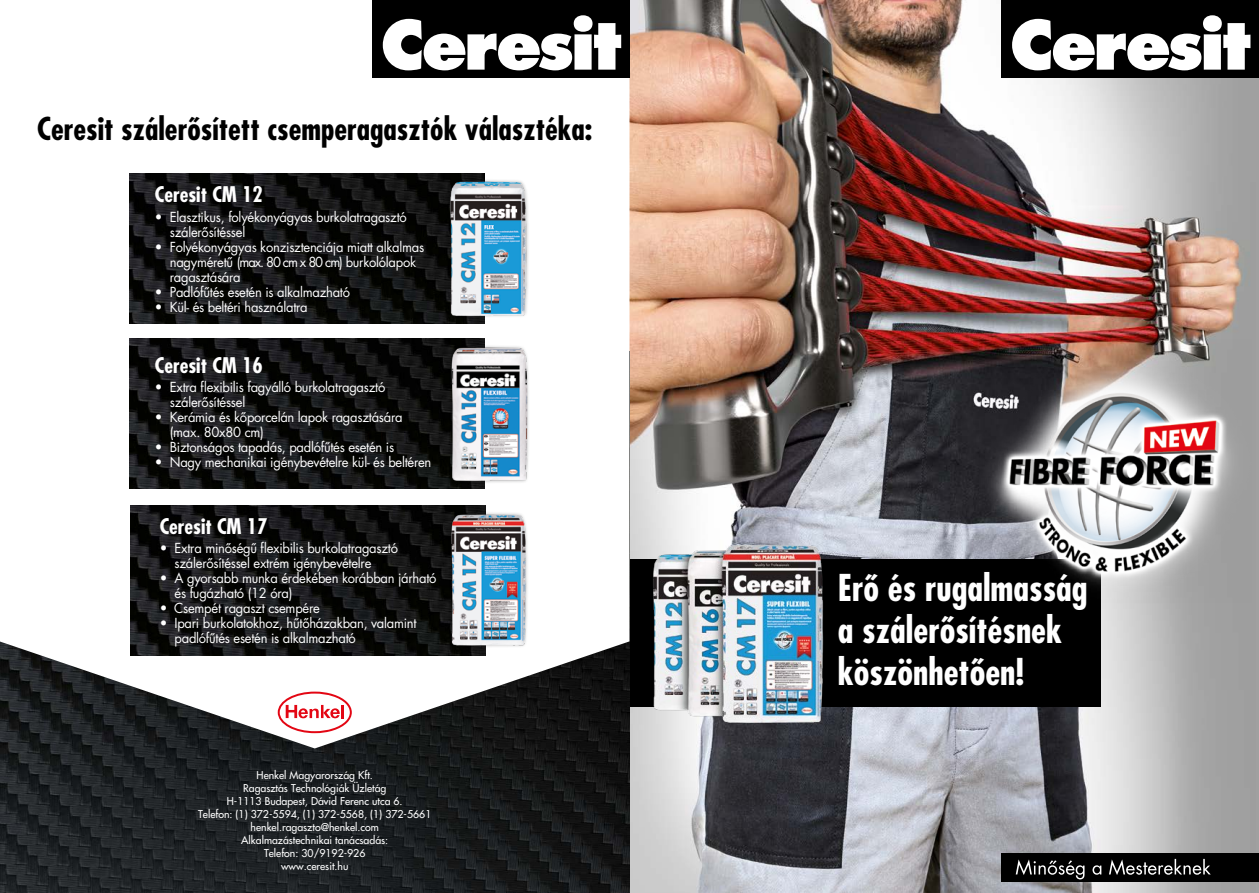
<style>
.page{position:relative;width:1259px;height:893px;background:#fff}
.page>*{position:absolute;margin:0;border:0;box-sizing:border-box;transform-origin:0 0}
.t1{font:700 36px/42px "Futura H Condensed";color:#fff}
.t2{font:700 30.75px "Futura H Condensed";color:#000}
.t3{font:700 21px "Futura H Condensed";color:#fff}
.t4{font:13.5px/15px "Futura H Book";letter-spacing:-.02em;color:#fff;scale:.96 1}
.t5{font:13.5px/15px "Futura Std";letter-spacing:-.02em;color:#fff;scale:.96 1}
.t6{font:10.5px/13px "Futura H Plain";color:#fff;text-align:center}
.s1{font-family:"Futura Std"}
</style>
<div class="page">
<img style="left:629px;top:0;width:630px;height:893px">
<div style="left:1001px;top:0;width:258px;height:78px;background:#000"></div>
<div style="left:629px;top:559px;width:471px;height:148px;background:#000"></div>
<img style="left:0;top:748px;width:629px;height:145px">
<svg style="left:0;top:488px;width:629px;height:260px"></svg>
<svg style="left:1012px;top:15px;width:238px;height:55px"></svg>
<div style="left:372px;top:0;width:257px;height:78px;background:#000"></div>
<svg style="left:383px;top:15px;width:238px;height:55px"></svg>
<img style="left:648px;top:540px;width:179px;height:186px">
<img style="left:975px;top:340px;width:276px;height:262px">
<img style="left:129px;top:338px;width:356px;height:150px">
<div style="left:448px;top:344px;width:82px;height:140px;background:#000;opacity:.26"></div>
<img style="left:449px;top:344px;width:80px;height:138px">
<img style="left:130px;top:506px;width:355px;height:150px">
<img style="left:448px;top:511px;width:83px;height:140px">
<img style="left:129px;top:173px;width:356px;height:151px">
<img style="left:447px;top:178px;width:81px;height:142px">
<svg style="left:278px;top:692px;width:74px;height:41px"></svg>
<div style="left:1001px;top:853px;width:258px;height:29px;background:#000"></div>
<svg style="left:1015px;top:859px;width:69px;height:20px"></svg>
<svg style="left:1092px;top:865px;width:9px;height:10px"></svg>
<svg style="left:1109px;top:859px;width:101px;height:16px"></svg>
<h2 class="t2" style="left:37px;top:108px;width:556px">Ceresit szálerôsített csemperagasztók választéka:</h2>
<h3 class="t3" style="left:155px;top:181px;width:109px">Ceresit CM 12</h3>
<p class="t4" style="left:170px;top:209px;width:248px;text-indent:-15px"><span class="s1">•</span> Elasztikus, folyékonyágyas burkolatragasztó szálerôsítéssel</p>
<p class="t4" style="left:170px;top:239px;width:266px;text-indent:-15px"><span class="s1">•</span> Folyékonyágyas konzisztenciája miatt alkalmas nagyméretû (max. 80 cm x 80 cm) burkolólapok ragasztására</p>
<p class="t4" style="left:155px;top:284px;width:205px"><span class="s1">•</span> Padlófûtés esetén is alkalmazható</p>
<p class="t4" style="left:155px;top:299px;width:161px"><span class="s1">•</span> Kül- és beltéri használatra</p>
<h3 class="t3" style="left:155px;top:351px;width:109px">Ceresit CM 16</h3>
<p class="t4" style="left:170px;top:379px;width:226px;text-indent:-15px"><span class="s1">•</span> Extra flexibilis fagyálló burkolatragasztó szálerôsítéssel</p>
<p class="t4" style="left:170px;top:409px;width:244px;text-indent:-15px"><span class="s1">•</span> Kerámia és kôporcelán lapok ragasztására (max. 80x80 cm)</p>
<p class="t4" style="left:155px;top:439px;width:251px"><span class="s1">•</span> Biztonságos tapadás, padlófûtés esetén is</p>
<p class="t4" style="left:155px;top:454px;width:289px"><span class="s1">•</span> Nagy mechanikai igénybevételre kül- és beltéren</p>
<h3 class="t3" style="left:160px;top:513px;width:109px">Ceresit CM 17</h3>
<p class="t4" style="left:175px;top:541px;width:234px;text-indent:-15px"><span class="s1">•</span> Extra minôségû flexibilis burkolatragasztó szálerôsítéssel extrém igénybevételre</p>
<p class="t5" style="left:175px;top:571px;width:274px;text-indent:-15px">• A gyorsabb munka érdekében korábban járható és fugázható (12 óra)</p>
<p class="t4" style="left:160px;top:601px;width:168px"><span class="s1">•</span> Csempét ragaszt csempére</p>
<p class="t4" style="left:175px;top:616px;width:254px;text-indent:-15px"><span class="s1">•</span> Ipari burkolatokhoz, hûtôházakban, valamint padlófûtés esetén is alkalmazható</p>
<p class="t6" style="left:198px;top:768px;width:235px">Henkel Magyarország Kft.<br>Ragasztás Technológiák Üzletág<br>H-1113 Budapest, Dávid Ferenc utca 6.<br>Telefon: (1) 372-5594, (1) 372-5568, (1) 372-5661 henkel.ragaszto@henkel.com<br>Alkalmazástechnikai tanácsadás:<br>Telefon: 30/9192-926<br>www.ceresit.hu</p>
<h1 class="t1" style="left:838px;top:566px;width:251px">Erô és rugalmasság a szálerôsítésnek köszönhetôen!</h1>
</div>
